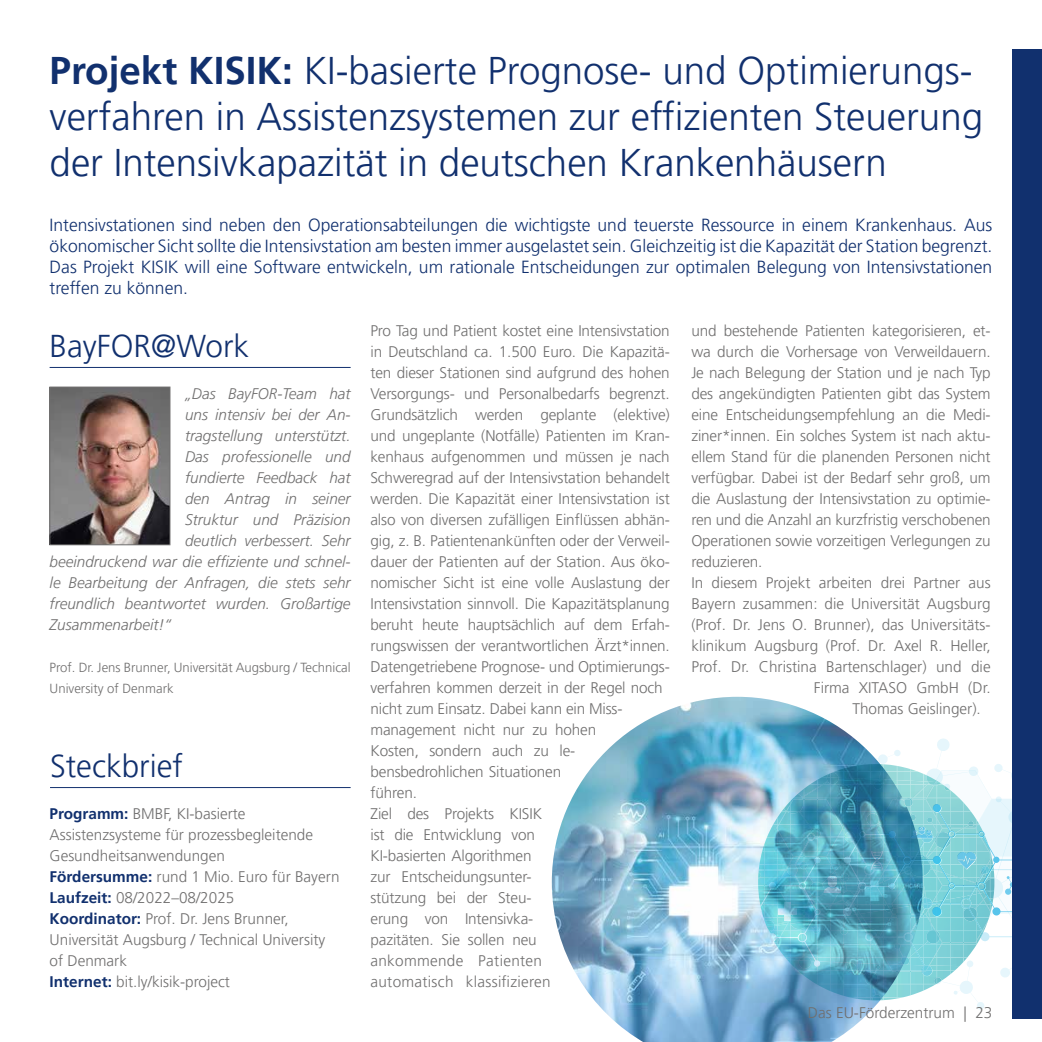
<style>
.page{position:relative;width:1042px;height:1042px;background:#fff}
.page>*{position:absolute;margin:0;border:0;box-sizing:border-box;transform-origin:0 0}
.t1{font:300 38.5px/46.2px "Frutiger LT Pro";color:#11306e}
.t2{font:300 31.5px "Frutiger LT Pro";color:#11306e}
.t3{font:300 17.5px/21px "Frutiger LT Pro";color:#11306e;text-align:justify}
.t4{font:300 15.4px/21px "Frutiger LT Pro";letter-spacing:-.01em;color:#706f6f}
.t5{font:italic 300 15.4px "Frutiger LT Pro";color:#706f6f}
.t6{font:300 13.12px/21px "Frutiger LT Pro";color:#706f6f}
.s1{font-weight:700}
.s2{font-weight:700;color:#11306e}
</style>
<div class="page">
<img style="left:552px;top:697px;width:321px;height:345px">
<img style="left:758px;top:738px;width:254px;height:271px">
<hr style="left:50px;top:367px;width:301px;height:1px;background:#11306e">
<img style="left:52px;top:389px;width:116px;height:154px">
<div style="left:50px;top:387px;width:120px;height:158px;border:1px solid #706f6f"></div>
<div style="left:1012px;top:50px;width:30px;height:969px;background:#11306e"></div>
<hr style="left:50px;top:787px;width:301px;height:1px;background:#11306e">
<h1 class="t1" style="left:50px;top:48px;width:935px"><span class="s1">Projekt KISIK:</span> KI-basierte Prognose- und Optimierungs&shy;verfahren in Assistenzsystemen zur effizienten Steuerung der Intensivkapazität in deutschen Krankenhäusern</h1>
<p class="t3" style="left:50px;top:215px;width:944px">Intensivstationen sind neben den Operationsabteilungen die wichtigste und teuerste Ressource in einem Krankenhaus. Aus ökonomischer Sicht sollte die Intensivstation am besten immer ausgelastet sein. Gleichzeitig ist die Kapazität der Station begrenzt.<br>Das Projekt KISIK will eine Software entwickeln, um rationale Entscheidungen zur optimalen Belegung von Intensivstationen treffen zu können.</p>
<p class="t4" style="left:370px;top:320px;width:301px">Pro Tag und Patient kostet eine Intensivstation in Deutschland ca. 1.500 Euro. Die Kapazitä&shy;ten dieser Stationen sind aufgrund des hohen Versorgungs- und Personalbedarfs begrenzt.<br>Grundsätzlich werden geplante (elektive) und ungeplante (Notfälle) Patienten im Kran&shy;kenhaus aufgenommen und müssen je nach Schweregrad auf der Intensivstation behandelt werden. Die Kapazität einer Intensivstation ist also von diversen zufälligen Einflüssen abhän&shy;gig, z. B. Patientenankünften oder der Verweil&shy;dauer der Patienten auf der Station. Aus öko&shy;nomischer Sicht ist eine volle Auslastung der Intensivstation sinnvoll. Die Kapazitätsplanung beruht heute hauptsächlich auf dem Erfah&shy;rungswissen der verantwortlichen Ärzt*innen.<br>Datengetriebene Prognose- und Optimierungs&shy;verfahren kommen derzeit in der Regel noch nicht zum Einsatz. Dabei kann ein Miss&shy;management nicht nur zu hohen<br>Kosten, sondern auch zu le&shy;bensbedrohlichen Situationen<br>führen.<br>Ziel des Projekts KISIK<br>ist die Entwicklung von<br>KI-basierten Algorithmen<br>zur Entscheidungsunter-<br>stützung bei der Steu-<br>erung von Intensivka-<br>pazitäten. Sie sollen neu<br>ankommende Patienten<br>automatisch klassifizieren</p>
<p class="t4" style="left:691px;top:320px;width:301px">und bestehende Patienten kategorisieren, et-</p>
<h2 class="t2" style="left:50px;top:328px;width:201px">BayFOR@Work</h2>
<p class="t5" style="left:185px;top:385px;width:167px">„Das BayFOR-Team hat</p>
<p class="t5" style="left:185px;top:406px;width:167px">uns intensiv bei der An-</p>
<p class="t5" style="left:185px;top:427px;width:167px">tragstellung unterstützt.</p>
<p class="t5" style="left:185px;top:448px;width:167px">Das professionelle und</p>
<p class="t5" style="left:185px;top:469px;width:167px">fundierte Feedback hat</p>
<p class="t5" style="left:185px;top:490px;width:167px">den Antrag in seiner</p>
<p class="t5" style="left:185px;top:511px;width:167px">Struktur und Präzision</p>
<p class="t5" style="left:185px;top:532px;width:167px">deutlich verbessert. Sehr</p>
<p class="t5" style="left:50px;top:553px;width:302px">beeindruckend war die effiziente und schnel-</p>
<p class="t5" style="left:50px;top:574px;width:302px">le Bearbeitung der Anfragen, die stets sehr</p>
<p class="t5" style="left:50px;top:595px;width:302px">freundlich beantwortet wurden. Großartige</p>
<p class="t5" style="left:50px;top:616px;width:123px">Zusammenarbeit!“</p>
<p class="t6" style="left:50px;top:657px;width:302px">Prof. Dr. Jens Brunner, Universität Augsburg / Technical<br>University of Denmark</p>
<p class="t4" style="left:691px;top:341px;width:301px">wa durch die Vorhersage von Verweildauern.</p>
<p class="t4" style="left:691px;top:362px;width:301px">Je nach Belegung der Station und je nach Typ</p>
<p class="t4" style="left:691px;top:383px;width:301px">des angekündigten Patienten gibt das System</p>
<p class="t4" style="left:691px;top:404px;width:301px">eine Entscheidungsempfehlung an die Medi-</p>
<p class="t4" style="left:691px;top:425px;width:301px">ziner*innen. Ein solches System ist nach aktu-</p>
<p class="t4" style="left:691px;top:446px;width:301px">ellem Stand für die planenden Personen nicht</p>
<p class="t4" style="left:691px;top:467px;width:301px">verfügbar. Dabei ist der Bedarf sehr groß, um</p>
<p class="t4" style="left:691px;top:488px;width:301px">die Auslastung der Intensivstation zu optimie-</p>
<p class="t4" style="left:691px;top:509px;width:301px">ren und die Anzahl an kurzfristig verschobenen</p>
<p class="t4" style="left:691px;top:530px;width:301px">Operationen sowie vorzeitigen Verlegungen zu</p>
<p class="t4" style="left:691px;top:551px;width:73px">reduzieren.</p>
<p class="t4" style="left:691px;top:572px;width:301px">In diesem Projekt arbeiten drei Partner aus</p>
<p class="t4" style="left:691px;top:593px;width:301px">Bayern zusammen: die Universität Augsburg</p>
<p class="t4" style="left:691px;top:614px;width:301px">(Prof. Dr. Jens O. Brunner), das Universitäts-</p>
<p class="t4" style="left:691px;top:635px;width:301px">klinikum Augsburg (Prof. Dr. Axel R. Heller,</p>
<p class="t4" style="left:691px;top:656px;width:301px">Prof. Dr. Christina Bartenschlager) und die</p>
<p class="t4" style="left:814px;top:677px;width:178px">Firma XITASO GmbH (Dr.</p>
<p class="t4" style="left:852px;top:698px;width:130px">Thomas Geislinger).</p>
<h2 class="t2" style="left:50px;top:748px;width:134px">Steckbrief</h2>
<p class="t4" style="left:50px;top:803px;width:291px"><span class="s2">Programm:</span> BMBF, KI-basierte<br>Assistenzsysteme für prozessbegleitende<br>Gesundheitsanwendungen<br><span class="s2">Fördersumme:</span> rund 1 Mio. Euro für Bayern<br><span class="s2">Laufzeit:</span> 08/2022–08/2025<br><span class="s2">Koordinator:</span> Prof. Dr. Jens Brunner,<br>Universität Augsburg / Technical University of Denmark<br><span class="s2">Internet:</span> bit.ly/kisik-project</p>
<p class="t4" style="left:808px;top:1002px;width:186px">Das EU-Förderzentrum | 23</p>
</div>
